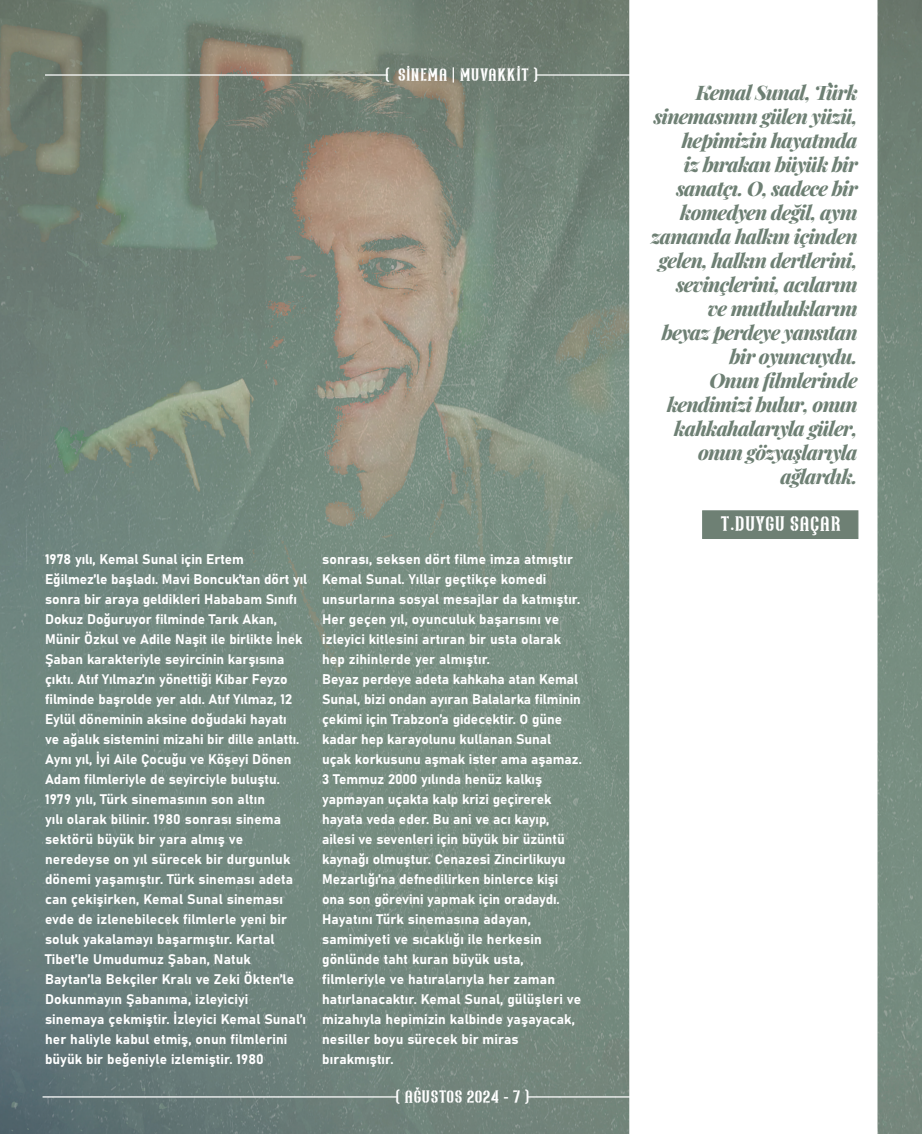
<style>
.page{position:relative;width:922px;height:1134px;background:#fff}
.page>*{position:absolute;margin:0;border:0;box-sizing:border-box;transform-origin:0 0}
.t1{font:italic 20px/24px "Playfair Display";letter-spacing:-.04em;color:#6e8074;text-align:right}
.t2{font:16.25px "Northash";letter-spacing:.075em;color:#fff}
.t3{font:13.75px/20px "Bahnschrift";color:#fff}
.t4{font:13.75px "Northash";letter-spacing:.08em;color:#fff}
</style>
<div class="page">
<img style="left:0;top:0;width:921px;height:1134px">
<hr style="left:527px;top:1096px;width:349px;height:1px;background:#fff">
<hr style="left:45px;top:74px;width:343px;height:2px;background:#fff">
<svg style="left:452px;top:67px;width:2px;height:16px"></svg>
<hr style="left:536px;top:74px;width:340px;height:2px;background:#fff">
<hr style="left:43px;top:1096px;width:355px;height:1px;background:#fff">
<svg style="left:629px;top:0;width:248px;height:1134px"></svg>
<div style="left:702px;top:510px;width:156px;height:29px;background:#6e8074;border:1px solid #6e8074"></div>
<p class="t4" style="left:386px;top:64px;width:153px">( SİNEMA MUVAKKİT )</p>
<p class="t3" style="left:45px;top:548px;width:263px">1978 yılı, Kemal Sunal için Ertem Eğilmez’le başladı. Mavi Boncuk’tan dört yıl sonra bir araya geldikleri Hababam Sınıfı Dokuz Doğuruyor filminde Tarık Akan, Münir Özkul ve Adile Naşit ile birlikte İnek Şaban karakteriyle seyircinin karşısına çıktı. Atıf Yılmaz’ın yönettiği Kibar Feyzo filminde başrolde yer aldı. Atıf Yılmaz, 12<br>Eylül döneminin aksine doğudaki hayatı<br>ve ağalık sistemini mizahi bir dille anlattı.<br>Aynı yıl, İyi Aile Çocuğu ve Köşeyi Dönen Adam filmleriyle de seyirciyle buluştu.</p>
<p class="t3" style="left:45px;top:788px;width:262px">1979 yılı, Türk sinemasının son altın<br>yılı olarak bilinir. 1980 sonrası sinema sektörü büyük bir yara almış ve neredeyse on yıl sürecek bir durgunluk dönemi yaşamıştır. Türk sineması adeta can çekişirken, Kemal Sunal sineması evde de izlenebilecek filmlerle yeni bir soluk yakalamayı başarmıştır. Kartal Tibet’le Umudumuz Şaban, Natuk Baytan’la Bekçiler Kralı ve Zeki Ökten’le Dokunmayın Şabanıma, izleyiciyi sinemaya çekmiştir. İzleyici Kemal Sunal’ı her haliyle kabul etmiş, onun filmlerini büyük bir beğeniyle izlemiştir. 1980</p>
<p class="t3" style="left:322px;top:548px;width:259px">sonrası, seksen dört filme imza atmıştır Kemal Sunal. Yıllar geçtikçe komedi unsurlarına sosyal mesajlar da katmıştır.<br>Her geçen yıl, oyunculuk başarısını ve izleyici kitlesini artıran bir usta olarak hep zihinlerde yer almıştır.</p>
<p class="t3" style="left:322px;top:668px;width:261px">Beyaz perdeye adeta kahkaha atan Kemal Sunal, bizi ondan ayıran Balalarka filminin çekimi için Trabzon’a gidecektir. O güne kadar hep karayolunu kullanan Sunal uçak korkusunu aşmak ister ama aşamaz.<br>3 Temmuz 2000 yılında henüz kalkış yapmayan uçakta kalp krizi geçirerek hayata veda eder. Bu ani ve acı kayıp, ailesi ve sevenleri için büyük bir üzüntü kaynağı olmuştur. Cenazesi Zincirlikuyu Mezarlığı’na defnedilirken binlerce kişi ona son görevini yapmak için oradaydı.</p>
<p class="t3" style="left:322px;top:908px;width:260px">Hayatını Türk sinemasına adayan, samimiyeti ve sıcaklığı ile herkesin gönlünde taht kuran büyük usta, filmleriyle ve hatıralarıyla her zaman hatırlanacaktır. Kemal Sunal, gülüşleri ve mizahıyla hepimizin kalbinde yaşayacak, nesiller boyu sürecek bir miras bırakmıştır.</p>
<p class="t4" style="left:396px;top:1086px;width:134px">( AĞUSTOS 2024 - 7 )</p>
<p class="t1" style="left:651px;top:78px;width:208px">Kemal Sunal, Türk sinemasının gülen yüzü, hepimizin hayatında<br>iz bırakan büyük bir sanatçı. O, sadece bir komedyen değil, aynı zamanda halkın içinden gelen, halkın dertlerini, sevinçlerini, acılarını<br>ve mutluluklarını<br>beyaz perdeye yansıtan bir oyuncuydu.<br>Onun filmlerinde kendimizi bulur, onun kahkahalarıyla güler, onun gözyaşlarıyla ağlardık.</p>
<p class="t2" style="left:720px;top:511px;width:121px">T.DUYGU SAÇAR</p>
</div>
